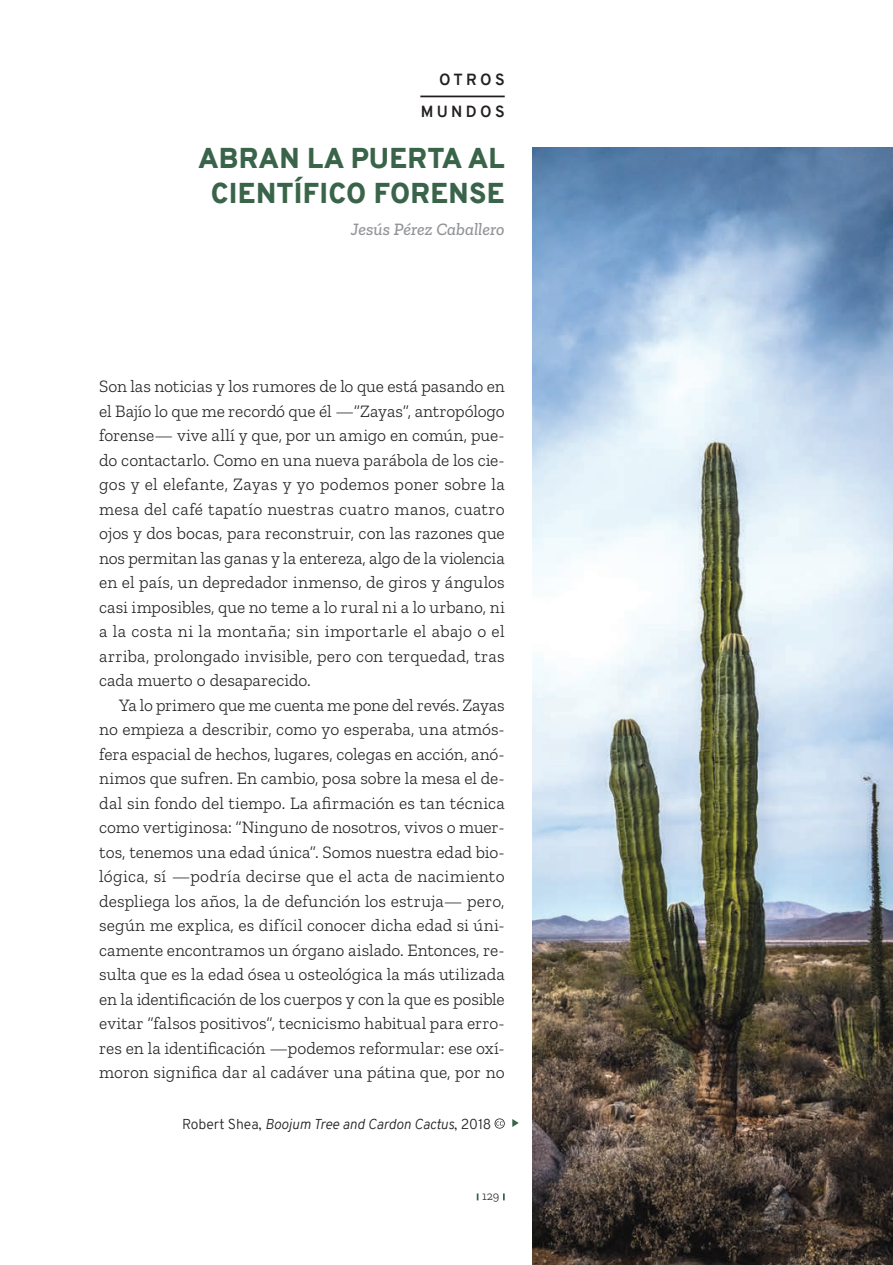
<style>
.page{position:relative;width:893px;height:1265px;background:#fff}
.page>*{position:absolute;margin:0;border:0;box-sizing:border-box;transform-origin:0 0}
.Título_general_Panóp{font:900 28px/35px "Overpass";letter-spacing:.01em;color:#3a644a;text-align:center}
.Cuerpo_del_texto{font:300 17.5px/24.5px "Zilla Slab";letter-spacing:.005em;color:#231f20;text-align:justify}
.Primer_párrafo_Panóp{font:300 17.5px/24.5px "Zilla Slab";color:#231f20;text-align:justify}
.Autor_panóptico{font:italic 500 17.5px "Zilla Slab";color:#939598}
.Corniza_superior_baj{font:700 15.75px "Overpass";letter-spacing:.21em;color:#231f20}
.Corniza_superior{font:700 15.75px "Overpass";letter-spacing:.205em;color:#231f20}
.Pie_de_foto{font:italic 300 14px "Overpass";color:#231f20}
.Folio{font:300 12.25px "Zilla Slab";color:#231f20}
.s1{font-style:normal}
</style>
<div class="page">
<svg style="left:503px;top:1193px;width:2px;height:7px"></svg>
<img style="left:533px;top:147px;width:360px;height:1118px">
<hr style="left:420px;top:96px;width:85px;height:1px;background:#231f20">
<svg style="left:512px;top:1119px;width:7px;height:8px"></svg>
<svg style="left:495px;top:1118px;width:10px;height:11px"></svg>
<p class="Corniza_superior" style="left:439px;top:69px;width:67px">OTROS</p>
<p class="Corniza_superior_baj" style="left:421px;top:100px;width:85px">MUNDOS</p>
<p class="Título_general_Panóp" style="left:198px;top:141px;width:308px">ABRAN LA PUERTA AL<br>CIENTÍFICO FORENSE</p>
<p class="Autor_panóptico" style="left:351px;top:219px;width:155px">Jesús Pérez Caballero</p>
<p class="Primer_párrafo_Panóp" style="left:99px;top:374px;width:407px">Son las noticias y los rumores de lo que está pasando en el Bajío lo que me recordó que él —“Zayas”, antropólogo forense— vive allí y que, por un amigo en común, pue&shy;do contactarlo. Como en una nueva parábola de los cie&shy;gos y el elefante, Zayas y yo podemos poner sobre la mesa del café tapatío nuestras cuatro manos, cuatro ojos y dos bocas, para reconstruir, con las razones que nos permitan las ganas y la entereza, algo de la violencia en el país, un depredador inmenso, de giros y ángulos casi imposibles, que no teme a lo rural ni a lo urbano, ni a la costa ni la montaña; sin importarle el abajo o el arriba, prolongado invisible, pero con terquedad, tras cada muerto o desaparecido.</p>
<p class="Cuerpo_del_texto" style="left:99px;top:693px;width:407px;text-indent:20px">Ya lo primero que me cuenta me pone del revés. Zayas no empieza a describir, como yo esperaba, una atmós&shy;fera espacial de hechos, lugares, colegas en acción, anó&shy;nimos que sufren. En cambio, posa sobre la mesa el de&shy;dal sin fondo del tiempo. La afirmación es tan técnica como vertiginosa: “Ninguno de nosotros, vivos o muer&shy;tos, tenemos una edad única”. Somos nuestra edad bio&shy;lógica, sí —podría decirse que el acta de nacimiento despliega los años, la de defunción los estruja— pero, según me explica, es difícil conocer dicha edad si úni&shy;camente encontramos un órgano aislado. Entonces, re&shy;sulta que es la edad ósea u osteológica la más utilizada en la identificación de los cuerpos y con la que es posible evitar “falsos positivos”, tecnicismo habitual para erro&shy;res en la identificación —podemos reformular: ese oxí&shy;moron significa dar al cadáver una pátina que, por no</p>
<p class="Pie_de_foto" style="left:182px;top:1114px;width:311px"><span class="s1">Robert Shea,</span> Boojum Tree and Cardon Cactus<span class="s1">, 2018</span></p>
<p class="Folio" style="left:482px;top:1190px;width:19px">129</p>
</div>
